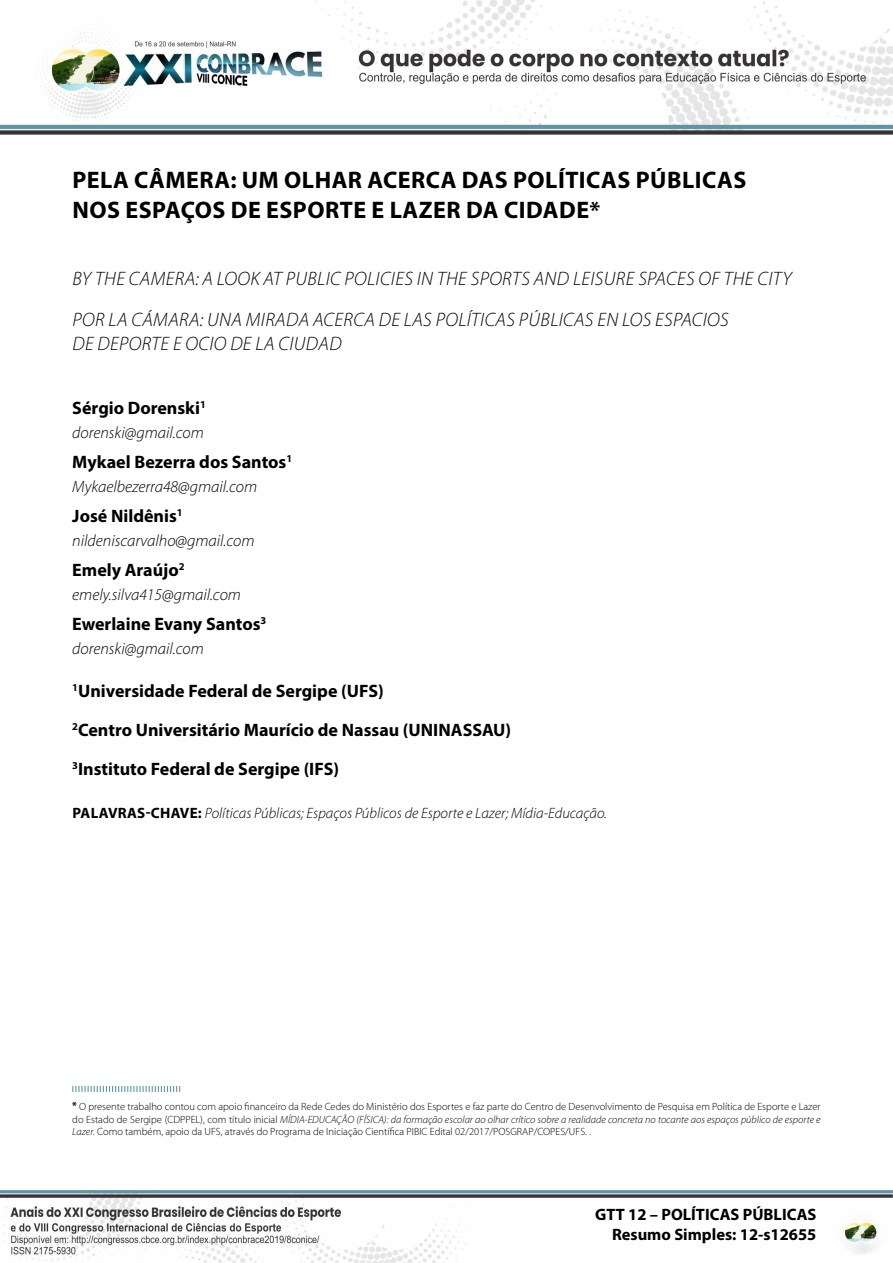
<style>
.page{position:relative;width:893px;height:1263px;background:#fff}
.page>*{position:absolute;margin:0;border:0;box-sizing:border-box;transform-origin:0 0}
.TITULO{font:700 24px/30px "Myriad Pro";letter-spacing:.02em;color:#000}
.TIT_TRADU_RES_SIMPLE{font:italic 300 19.5px/24px "Myriad Pro";letter-spacing:.02em;color:#000}
.AFILIAÇÃO{font:700 18px "Myriad Pro";color:#000}
.AUTORES{font:700 18px "Myriad Pro";color:#000}
.E-MAIL{font:italic 300 16.5px "Myriad Pro";color:#000}
.t1{font:700 16.5px/19.8px "Myriad Pro";color:#000;text-align:right}
.R_SIMPLES_-_KEYWORDS{font:italic 300 15px "Myriad Pro";color:#000}
.LEG__RODAPE{font:300 10.5px/12.6px "Myriad Pro";color:#000;text-align:justify}
.s1{font-weight:700;font-style:normal}
.s2{font-weight:700}
.s3{font-style:italic}
</style>
<div class="page">
<img style="left:0;top:0;width:893px;height:134px">
<img style="left:0;top:1190px;width:893px;height:73px">
<svg style="left:72px;top:1086px;width:108px;height:6px"></svg>
<p class="TITULO" style="left:73px;top:164px;width:675px">PELA CÂMERA: UM OLHAR ACERCA DAS POLÍTICAS PÚBLICAS<br>NOS ESPAÇOS DE ESPORTE E LAZER DA CIDADE*<sup>1</sup></p>
<p class="TIT_TRADU_RES_SIMPLE" style="left:72px;top:266px;width:721px">BY THE CAMERA: A LOOK AT PUBLIC POLICIES IN THE SPORTS AND LEISURE SPACES OF THE CITY</p>
<p class="TIT_TRADU_RES_SIMPLE" style="left:72px;top:307px;width:658px">POR LA CÁMARA: UNA MIRADA ACERCA DE LAS POLÍTICAS PÚBLICAS EN LOS ESPACIOS<br>DE DEPORTE E OCIO DE LA CIUDAD</p>
<p class="AUTORES" style="left:72px;top:396px;width:135px">Sérgio Dorenski<sup>1</sup></p>
<p class="E-MAIL" style="left:72px;top:422px;width:133px">dorenski@gmail.com</p>
<p class="AUTORES" style="left:72px;top:450px;width:221px">Mykael Bezerra dos Santos<sup>1</sup></p>
<p class="E-MAIL" style="left:72px;top:477px;width:186px">Mykaelbezerra48@gmail.com</p>
<p class="AUTORES" style="left:72px;top:504px;width:112px">José Nildênis<sup>1</sup></p>
<p class="E-MAIL" style="left:72px;top:531px;width:184px">nildeniscarvalho@gmail.com</p>
<p class="AUTORES" style="left:72px;top:558px;width:114px">Emely Araújo<sup>2</sup></p>
<p class="E-MAIL" style="left:72px;top:585px;width:170px">emely.silva415@gmail.com</p>
<p class="AUTORES" style="left:72px;top:613px;width:196px">Ewerlaine Evany Santos<sup>3</sup></p>
<p class="E-MAIL" style="left:72px;top:639px;width:133px">dorenski@gmail.com</p>
<p class="AFILIAÇÃO" style="left:72px;top:679px;width:313px"><sup>1</sup>Universidade Federal de Sergipe (UFS)</p>
<p class="AFILIAÇÃO" style="left:72px;top:718px;width:440px"><sup>2</sup>Centro Universitário Maurício de Nassau (UNINASSAU)</p>
<p class="AFILIAÇÃO" style="left:72px;top:757px;width:269px"><sup>3</sup>Instituto Federal de Sergipe (IFS)</p>
<p class="R_SIMPLES_-_KEYWORDS" style="left:72px;top:804px;width:536px"><span class="s1">PALAVRAS-CHAVE:</span> Políticas Públicas; Espaços Públicos de Esporte e Lazer; Mídia-Educação.</p>
<p class="LEG__RODAPE" style="left:72px;top:1100px;width:750px"><span class="s2">*</span> O presente trabalho contou com apoio financeiro da Rede Cedes do Ministério dos Esportes e faz parte do Centro de Desenvolvimento de Pesquisa em Política de Esporte e Lazer do Estado de Sergipe (CDPPEL), com título inicial <span class="s3">MÍDIA-EDUCAÇÃO (FÍSICA): da formação escolar ao olhar crítico sobre a realidade concreta no tocante aos espaços público de esporte e Lazer.</span> Como também, apoio da UFS, através do Programa de Iniciação Científica PIBIC Edital 02/2017/POSGRAP/COPES/UFS. .</p>
<h3 class="t1" style="left:595px;top:1204px;width:223px">GTT 12 – POLÍTICAS PÚBLICAS<br>Resumo Simples: 12-s12655</h3>
</div>
